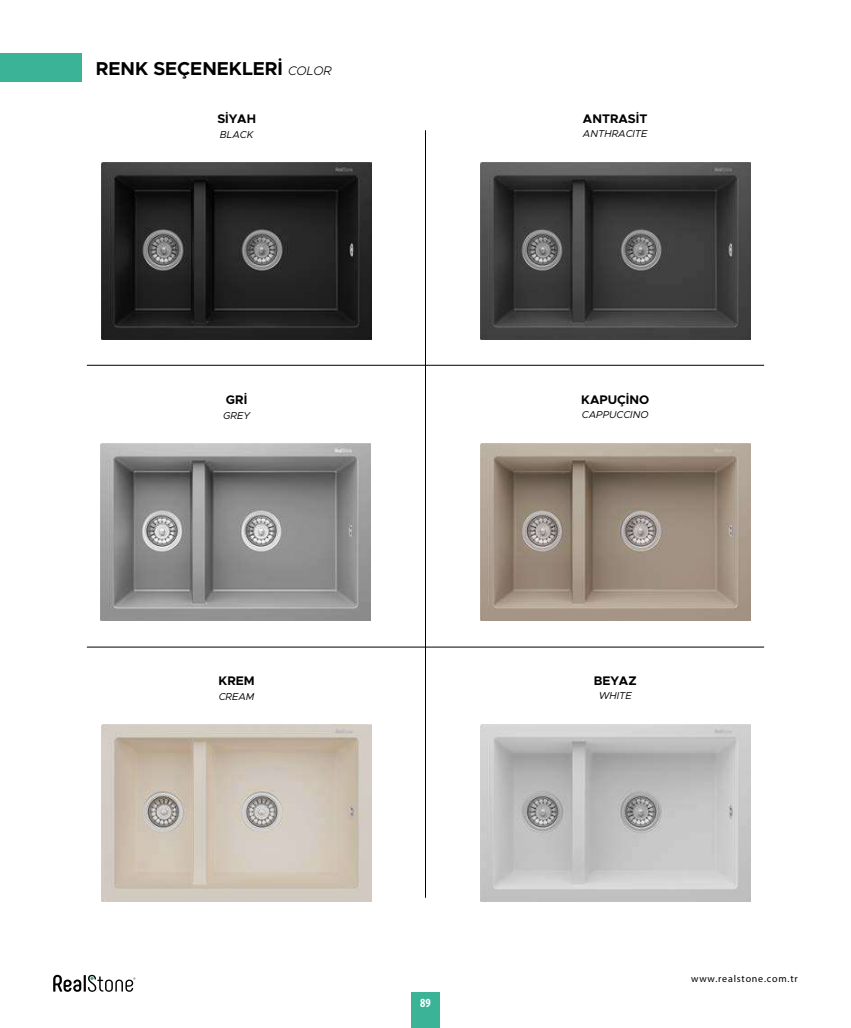
<style>
.page{position:relative;width:851px;height:1028px;background:#fff}
.page>*{position:absolute;margin:0;border:0;box-sizing:border-box;transform-origin:0 0}
.t1{font:700 18.75px "Metropolis";color:#000}
.t2{font:700 12.5px "Metropolis";color:#000}
.t3{font:700 condensed 12.5px "Myriad Pro";color:#fff}
.t4{font:italic 10px "Metropolis";color:#000}
.t5{font:10px "Myriad Pro";letter-spacing:.08em;color:#000}
.s1{font-weight:300;font-style:italic;font-size:12.5px}
</style>
<div class="page">
<svg style="left:53px;top:974px;width:82px;height:17px"></svg>
<div style="left:411px;top:992px;width:28px;height:36px;background:#3ab396"></div>
<div style="left:0;top:53px;width:81px;height:28px;background:#3ab396"></div>
<hr style="left:425px;top:130px;width:1px;height:767px;background:#000">
<hr style="left:87px;top:365px;width:677px;height:1px;background:#000">
<hr style="left:87px;top:647px;width:677px;height:1px;background:#000">
<img style="left:102px;top:162px;width:269px;height:177px">
<img style="left:102px;top:724px;width:269px;height:177px">
<img style="left:480px;top:724px;width:270px;height:177px">
<img style="left:480px;top:162px;width:270px;height:177px">
<img style="left:480px;top:443px;width:270px;height:177px">
<img style="left:101px;top:443px;width:269px;height:177px">
<h1 class="t1" style="left:96px;top:57px;width:237px">RENK SEÇENEKLERİ <span class="s1">COLOR</span></h1>
<p class="t2" style="left:217px;top:111px;width:40px">SİYAH</p>
<p class="t2" style="left:583px;top:110px;width:66px">ANTRASİT</p>
<p class="t4" style="left:220px;top:128px;width:35px">BLACK</p>
<p class="t4" style="left:582px;top:128px;width:66px">ANTHRACITE</p>
<p class="t2" style="left:226px;top:392px;width:23px">GRİ</p>
<p class="t2" style="left:581px;top:391px;width:70px">KAPUÇİNO</p>
<p class="t4" style="left:223px;top:409px;width:28px">GREY</p>
<p class="t4" style="left:582px;top:408px;width:68px">CAPPUCCINO</p>
<p class="t2" style="left:218px;top:672px;width:38px">KREM</p>
<p class="t2" style="left:593px;top:672px;width:44px">BEYAZ</p>
<p class="t4" style="left:219px;top:690px;width:37px">CREAM</p>
<p class="t4" style="left:598px;top:689px;width:34px">WHITE</p>
<p class="t5" style="left:691px;top:972px;width:108px">www.realstone.com.tr</p>
<p class="t3" style="left:420px;top:995px;width:12px">89</p>
</div>
